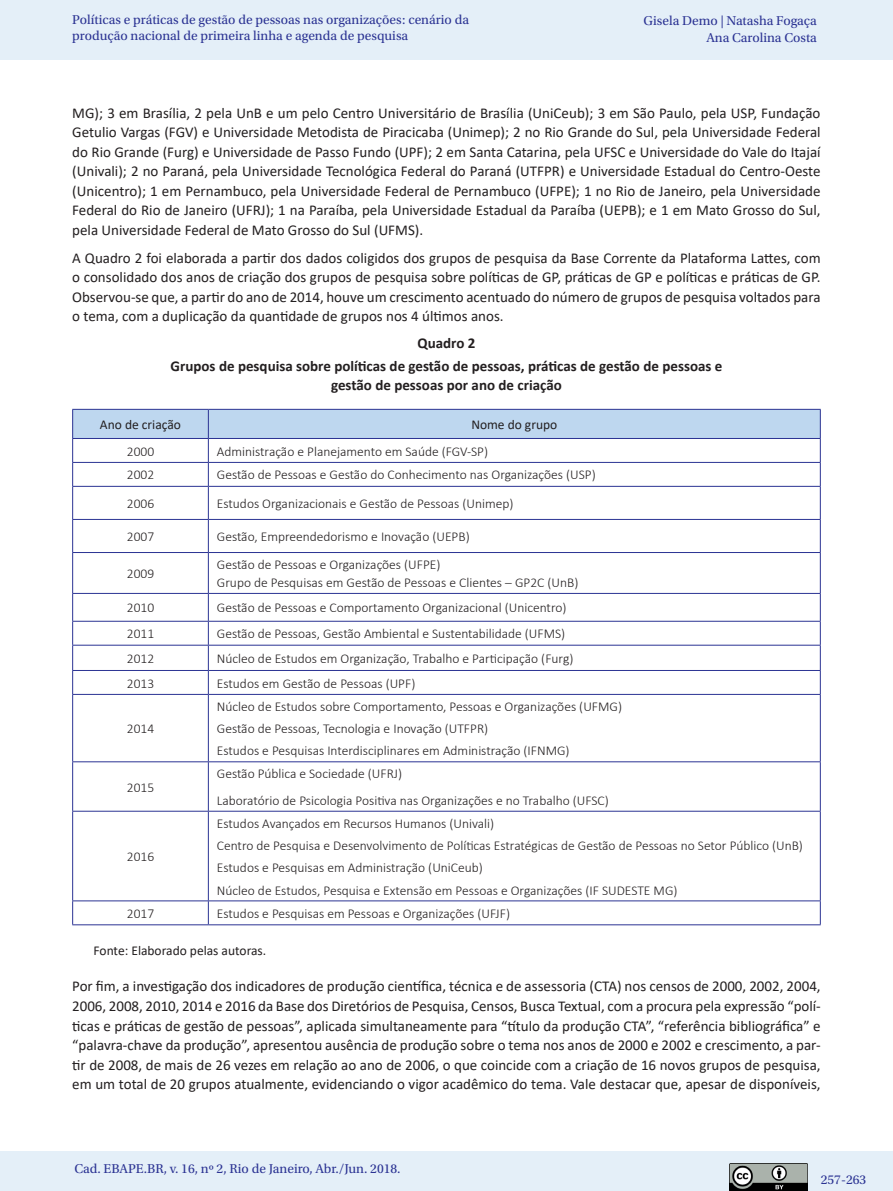
<style>
.page{position:relative;width:893px;height:1191px;background:#fff}
.page>*{position:absolute;margin:0;border:0;box-sizing:border-box;transform-origin:0 0}
._06_0_texto{font:15px/19.5px "Calibri";color:#231f20;text-align:justify}
._08_2_tabela_titulo{font:700 15px/18.8px "Calibri";color:#231f20;text-align:center}
._08_2_tabela_texto_1{font:300 13.5px/18px "Calibri";color:#231f20}
.t1{font:13.5px/16.5px "Utopia Std";color:#2b3393}
._08_2_tabela_fonte{font:13.5px "Calibri";color:#231f20}
._08_2_tabela_gargant{font:13.5px "Calibri";color:#231f20}
</style>
<div class="page">
<div style="left:0;top:1151px;width:893px;height:40px;background:#e4eff8"></div>
<img style="left:730px;top:1163px;width:77px;height:27px">
<div style="left:0;top:0;width:893px;height:60px;background:#e4eff8"></div>
<hr style="left:72px;top:486px;width:136px;height:1px;background:#2b3393">
<hr style="left:208px;top:486px;width:613px;height:1px;background:#2b3393">
<hr style="left:208px;top:487px;width:1px;height:32px;background:#2b3393">
<hr style="left:72px;top:519px;width:136px;height:1px;background:#2b3393">
<hr style="left:208px;top:519px;width:613px;height:1px;background:#2b3393">
<hr style="left:208px;top:520px;width:1px;height:32px;background:#2b3393">
<hr style="left:72px;top:552px;width:136px;height:1px;background:#2b3393">
<hr style="left:208px;top:552px;width:613px;height:1px;background:#2b3393">
<hr style="left:208px;top:553px;width:1px;height:40px;background:#2b3393">
<hr style="left:72px;top:593px;width:136px;height:1px;background:#2b3393">
<hr style="left:208px;top:593px;width:613px;height:1px;background:#2b3393">
<hr style="left:72px;top:621px;width:136px;height:1px;background:#2b3393">
<hr style="left:208px;top:621px;width:613px;height:1px;background:#2b3393">
<hr style="left:72px;top:645px;width:136px;height:1px;background:#2b3393">
<hr style="left:208px;top:645px;width:613px;height:1px;background:#2b3393">
<hr style="left:72px;top:670px;width:136px;height:1px;background:#2b3393">
<hr style="left:208px;top:670px;width:613px;height:1px;background:#2b3393">
<svg style="left:208px;top:594px;width:1px;height:100px"></svg>
<hr style="left:72px;top:694px;width:136px;height:1px;background:#2b3393">
<hr style="left:208px;top:694px;width:613px;height:1px;background:#2b3393">
<hr style="left:208px;top:695px;width:1px;height:66px;background:#2b3393">
<hr style="left:72px;top:761px;width:136px;height:1px;background:#2b3393">
<hr style="left:208px;top:761px;width:613px;height:1px;background:#2b3393">
<hr style="left:208px;top:762px;width:1px;height:49px;background:#2b3393">
<hr style="left:72px;top:811px;width:136px;height:1px;background:#2b3393">
<hr style="left:208px;top:811px;width:613px;height:1px;background:#2b3393">
<hr style="left:208px;top:811px;width:1px;height:89px;background:#2b3393">
<hr style="left:72px;top:900px;width:136px;height:1px;background:#2b3393">
<hr style="left:208px;top:900px;width:613px;height:1px;background:#2b3393">
<svg style="left:208px;top:901px;width:1px;height:23px"></svg>
<hr style="left:72px;top:924px;width:136px;height:1px;background:#2b3393">
<hr style="left:208px;top:924px;width:613px;height:1px;background:#2b3393">
<svg style="left:72px;top:409px;width:749px;height:77px"></svg>
<hr style="left:72px;top:487px;width:1px;height:32px;background:#2b3393">
<hr style="left:820px;top:487px;width:1px;height:32px;background:#2b3393">
<hr style="left:72px;top:520px;width:1px;height:32px;background:#2b3393">
<hr style="left:820px;top:520px;width:1px;height:32px;background:#2b3393">
<hr style="left:72px;top:553px;width:1px;height:40px;background:#2b3393">
<hr style="left:820px;top:553px;width:1px;height:40px;background:#2b3393">
<svg style="left:72px;top:594px;width:1px;height:100px"></svg>
<svg style="left:820px;top:594px;width:1px;height:100px"></svg>
<hr style="left:72px;top:695px;width:1px;height:66px;background:#2b3393">
<hr style="left:820px;top:695px;width:1px;height:66px;background:#2b3393">
<hr style="left:72px;top:762px;width:1px;height:49px;background:#2b3393">
<hr style="left:820px;top:762px;width:1px;height:49px;background:#2b3393">
<hr style="left:72px;top:811px;width:1px;height:89px;background:#2b3393">
<hr style="left:820px;top:811px;width:1px;height:89px;background:#2b3393">
<svg style="left:72px;top:901px;width:1px;height:23px"></svg>
<svg style="left:820px;top:901px;width:1px;height:23px"></svg>
<p class="t1" style="left:72px;top:11px;width:398px">Políticas e práticas de gestão de pessoas nas organizações: cenário da produção nacional de primeira linha e agenda de pesquisa</p>
<p class="t1" style="left:644px;top:13px;width:175px;text-align:right">Gisela Demo | Natasha Fogaça<br>Ana Carolina Costa</p>
<p class="_06_0_texto" style="left:72px;top:102px;width:750px">MG); 3 em Brasília, 2 pela UnB e um pelo Centro Universitário de Brasília (UniCeub); 3 em São Paulo, pela USP, Fundação Getulio Vargas (FGV) e Universidade Metodista de Piracicaba (Unimep); 2 no Rio Grande do Sul, pela Universidade Federal do Rio Grande (Furg) e Universidade de Passo Fundo (UPF); 2 em Santa Catarina, pela UFSC e Universidade do Vale do Itajaí (Univali); 2 no Paraná, pela Universidade Tecnológica Federal do Paraná (UTFPR) e Universidade Estadual do Centro-Oeste (Unicentro); 1 em Pernambuco, pela Universidade Federal de Pernambuco (UFPE); 1 no Rio de Janeiro, pela Universidade Federal do Rio de Janeiro (UFRJ); 1 na Paraíba, pela Universidade Estadual da Paraíba (UEPB); e 1 em Mato Grosso do Sul, pela Universidade Federal de Mato Grosso do Sul (UFMS).</p>
<p class="_06_0_texto" style="left:72px;top:247px;width:750px">A Quadro 2 foi elaborada a partir dos dados coligidos dos grupos de pesquisa da Base Corrente da Plataforma Lattes, com o consolidado dos anos de criação dos grupos de pesquisa sobre políticas de GP, práticas de GP e políticas e práticas de GP.<br>Observou-se que, a partir do ano de 2014, houve um crescimento acentuado do número de grupos de pesquisa voltados para o tema, com a duplicação da quantidade de grupos nos 4 últimos anos.</p>
<p class="_08_2_tabela_titulo" style="left:417px;top:334px;width:60px">Quadro 2</p>
<p class="_08_2_tabela_titulo" style="left:171px;top:357px;width:553px">Grupos de pesquisa sobre políticas de gestão de pessoas, práticas de gestão de pessoas e gestão de pessoas por ano de criação</p>
<p class="_08_2_tabela_gargant" style="left:100px;top:415px;width:83px">Ano de criação</p>
<p class="_08_2_tabela_gargant" style="left:471px;top:415px;width:88px">Nome do grupo</p>
<p class="_08_2_tabela_texto_1" style="left:127px;top:442px;width:29px">2000</p>
<p class="_08_2_tabela_texto_1" style="left:217px;top:442px;width:273px">Administração e Planejamento em Saúde (FGV-SP)</p>
<p class="_08_2_tabela_texto_1" style="left:127px;top:466px;width:29px">2002</p>
<p class="_08_2_tabela_texto_1" style="left:217px;top:466px;width:380px">Gestão de Pessoas e Gestão do Conhecimento nas Organizações (USP)</p>
<p class="_08_2_tabela_texto_1" style="left:127px;top:494px;width:29px">2006</p>
<p class="_08_2_tabela_texto_1" style="left:217px;top:494px;width:298px">Estudos Organizacionais e Gestão de Pessoas (Unimep)</p>
<p class="_08_2_tabela_texto_1" style="left:127px;top:527px;width:29px">2007</p>
<p class="_08_2_tabela_texto_1" style="left:217px;top:527px;width:254px">Gestão, Empreendedorismo e Inovação (UEPB)</p>
<p class="_08_2_tabela_texto_1" style="left:127px;top:564px;width:29px">2009</p>
<p class="_08_2_tabela_texto_1" style="left:217px;top:555px;width:363px">Gestão de Pessoas e Organizações (UFPE)<br>Grupo de Pesquisas em Gestão de Pessoas e Clientes – GP2C (UnB)</p>
<p class="_08_2_tabela_texto_1" style="left:127px;top:599px;width:29px">2010</p>
<p class="_08_2_tabela_texto_1" style="left:217px;top:599px;width:351px">Gestão de Pessoas e Comportamento Organizacional (Unicentro)</p>
<p class="_08_2_tabela_texto_1" style="left:127px;top:624px;width:29px">2011</p>
<p class="_08_2_tabela_texto_1" style="left:217px;top:624px;width:350px">Gestão de Pessoas, Gestão Ambiental e Sustentabilidade (UFMS)</p>
<p class="_08_2_tabela_texto_1" style="left:127px;top:649px;width:29px">2012</p>
<p class="_08_2_tabela_texto_1" style="left:217px;top:649px;width:358px">Núcleo de Estudos em Organização, Trabalho e Participação (Furg)</p>
<p class="_08_2_tabela_texto_1" style="left:127px;top:674px;width:29px">2013</p>
<p class="_08_2_tabela_texto_1" style="left:217px;top:674px;width:200px">Estudos em Gestão de Pessoas (UPF)</p>
<p class="_08_2_tabela_texto_1" style="left:127px;top:719px;width:29px">2014</p>
<p class="_08_2_tabela_texto_1" style="left:217px;top:697px;width:407px">Núcleo de Estudos sobre Comportamento, Pessoas e Organizações (UFMG)</p>
<p class="_08_2_tabela_texto_1" style="left:217px;top:719px;width:273px">Gestão de Pessoas, Tecnologia e Inovação (UTFPR)</p>
<p class="_08_2_tabela_texto_1" style="left:217px;top:742px;width:354px">Estudos e Pesquisas Interdisciplinares em Administração (IFNMG)</p>
<p class="_08_2_tabela_texto_1" style="left:127px;top:778px;width:29px">2015</p>
<p class="_08_2_tabela_texto_1" style="left:127px;top:847px;width:29px">2016</p>
<p class="_08_2_tabela_texto_1" style="left:217px;top:764px;width:187px">Gestão Pública e Sociedade (UFRJ)</p>
<p class="_08_2_tabela_texto_1" style="left:217px;top:791px;width:393px">Laboratório de Psicologia Positiva nas Organizações e no Trabalho (UFSC)</p>
<p class="_08_2_tabela_texto_1" style="left:217px;top:814px;width:279px">Estudos Avançados em Recursos Humanos (Univali)</p>
<p class="_08_2_tabela_texto_1" style="left:217px;top:836px;width:588px">Centro de Pesquisa e Desenvolvimento de Políticas Estratégicas de Gestão de Pessoas no Setor Público (UnB)</p>
<p class="_08_2_tabela_texto_1" style="left:217px;top:858px;width:268px">Estudos e Pesquisas em Administração (UniCeub)</p>
<p class="_08_2_tabela_texto_1" style="left:217px;top:881px;width:462px">Núcleo de Estudos, Pesquisa e Extensão em Pessoas e Organizações (IF SUDESTE MG)</p>
<p class="_08_2_tabela_texto_1" style="left:127px;top:904px;width:29px">2017</p>
<p class="_08_2_tabela_texto_1" style="left:217px;top:904px;width:295px">Estudos e Pesquisas em Pessoas e Organizações (UFJF)</p>
<p class="_08_2_tabela_fonte" style="left:94px;top:941px;width:174px">Fonte: Elaborado pelas autoras.</p>
<p class="_06_0_texto" style="left:72px;top:976px;width:750px">Por fim, a investigação dos indicadores de produção científica, técnica e de assessoria (CTA) nos censos de 2000, 2002, 2004, 2006, 2008, 2010, 2014 e 2016 da Base dos Diretórios de Pesquisa, Censos, Busca Textual, com a procura pela expressão “polí&shy;ticas e práticas de gestão de pessoas”, aplicada simultaneamente para “título da produção CTA”, “referência bibliográfica” e “palavra-chave da produção”, apresentou ausência de produção sobre o tema nos anos de 2000 e 2002 e crescimento, a par&shy;tir de 2008, de mais de 26 vezes em relação ao ano de 2006, o que coincide com a criação de 16 novos grupos de pesquisa, em um total de 20 grupos atualmente, evidenciando o vigor acadêmico do tema. Vale destacar que, apesar de disponíveis,</p>
<p class="t1" style="left:74px;top:1160px;width:328px">Cad. EBAPE.BR, v. 16, nº 2, Rio de Janeiro, Abr./Jun. 2018.</p>
<p class="t1" style="left:821px;top:1171px;width:47px">257-263</p>
</div>
